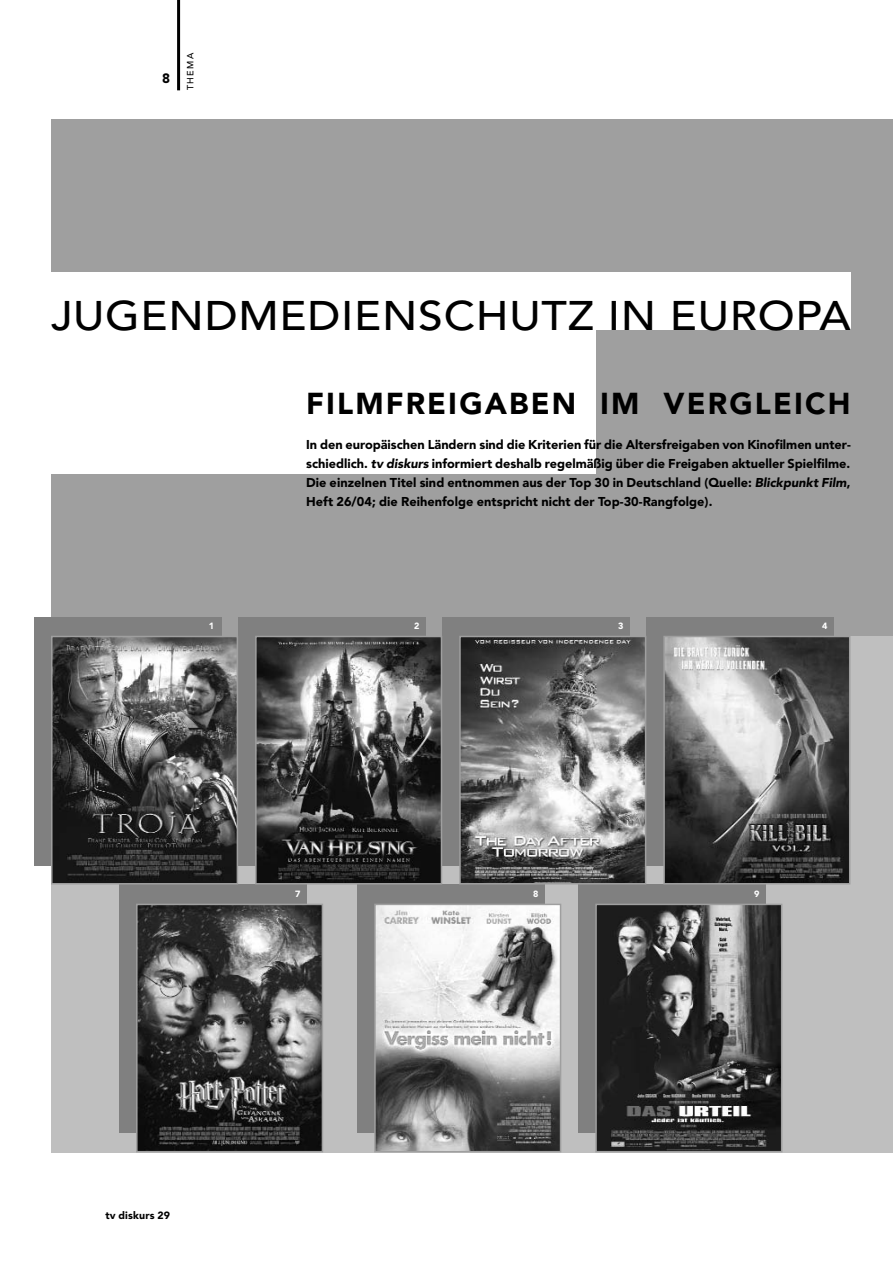
<style>
.page{position:relative;width:893px;height:1263px;background:#fff}
.page>*{position:absolute;margin:0;border:0;box-sizing:border-box;transform-origin:0 0}
.t1{font:500 41.1px "Avenir";letter-spacing:.015em;color:#000;scale:1.08 1}
.t2{font:900 30px "Avenir";letter-spacing:.07em;color:#000}
.t3{font:900 13.5px "Avenir";color:#000}
.t4{font:900 12.75px/19.2px "Avenir";letter-spacing:.005em;color:#000;text-align:justify}
.t5{font:900 10.5px "Avenir";letter-spacing:.02em;color:#000}
.t6{font:900 9px "Avenir";color:#fff}
.t7{font:500 9px "Avenir";letter-spacing:.165em;color:#000}
.s1{font-style:italic}
</style>
<div class="page">
<div style="left:51px;top:636px;width:842px;height:516px;background:#bfbfbf"></div>
<div style="left:51px;top:119px;width:842px;height:517px;background:#9f9f9f"></div>
<div style="left:34px;top:617px;width:187px;height:248px;background:#808080"></div>
<div style="left:238px;top:617px;width:187px;height:248px;background:#808080"></div>
<div style="left:442px;top:617px;width:187px;height:248px;background:#808080"></div>
<div style="left:646px;top:617px;width:187px;height:248px;background:#808080"></div>
<div style="left:357px;top:884px;width:187px;height:249px;background:#808080"></div>
<div style="left:578px;top:884px;width:187px;height:249px;background:#808080"></div>
<div style="left:119px;top:884px;width:187px;height:249px;background:#808080"></div>
<div style="left:51px;top:310px;width:544px;height:164px;background:#fff"></div>
<hr style="left:177px;top:0;width:3px;height:90px;background:#000">
<div style="left:51px;top:272px;width:799px;height:58px;background:#fff"></div>
<img style="left:54px;top:639px;width:181px;height:242px">
<div style="left:51px;top:636px;width:187px;height:248px;border:2px solid #9f9f9f"></div>
<img style="left:258px;top:639px;width:181px;height:242px">
<div style="left:255px;top:636px;width:187px;height:248px;border:2px solid #9f9f9f"></div>
<img style="left:462px;top:639px;width:181px;height:242px">
<div style="left:459px;top:636px;width:187px;height:248px;border:2px solid #9f9f9f"></div>
<img style="left:666px;top:639px;width:181px;height:242px">
<div style="left:663px;top:636px;width:187px;height:248px;border:2px solid #9f9f9f"></div>
<img style="left:377px;top:907px;width:181px;height:242px">
<div style="left:374px;top:904px;width:187px;height:248px;border:2px solid #9f9f9f"></div>
<img style="left:598px;top:907px;width:181px;height:242px">
<div style="left:595px;top:904px;width:187px;height:248px;border:2px solid #9f9f9f"></div>
<img style="left:139px;top:907px;width:181px;height:242px">
<div style="left:136px;top:904px;width:187px;height:248px;border:2px solid #9f9f9f"></div>
<p class="t3" style="left:162px;top:73px;width:9px">8</p>
<p class="t7" style="left:187px;top:90px;width:39px;rotate:-90deg">THEMA</p>
<h1 class="t1" style="left:51px;top:298px;width:742px">JUGENDMEDIENSCHUTZ IN EUROPA</h1>
<p class="t6" style="left:209px;top:622px;width:7px">1</p>
<h2 class="t2" style="left:306px;top:391px;width:546px">FILMFREIGABEN IM VERGLEICH</h2>
<p class="t4" style="left:306px;top:435px;width:546px">In den europäischen Ländern sind die Kriterien für die Altersfreigaben von Kinofilmen unter&shy;schiedlich. <span class="s1">tv diskurs</span> informiert deshalb regelmäßig über die Freigaben aktueller Spielfilme.<br>Die einzelnen Titel sind entnommen aus der Top 30 in Deutschland (Quelle: <span class="s1">Blickpunkt Film</span>, Heft 26/04; die Reihenfolge entspricht nicht der Top-30-Rangfolge).</p>
<p class="t6" style="left:414px;top:622px;width:7px">2</p>
<p class="t6" style="left:618px;top:622px;width:7px">3</p>
<p class="t6" style="left:822px;top:622px;width:7px">4</p>
<p class="t6" style="left:295px;top:890px;width:7px">7</p>
<p class="t6" style="left:533px;top:890px;width:7px">8</p>
<p class="t6" style="left:754px;top:890px;width:7px">9</p>
<p class="t5" style="left:105px;top:1211px;width:66px">tv diskurs 29</p>
</div>
